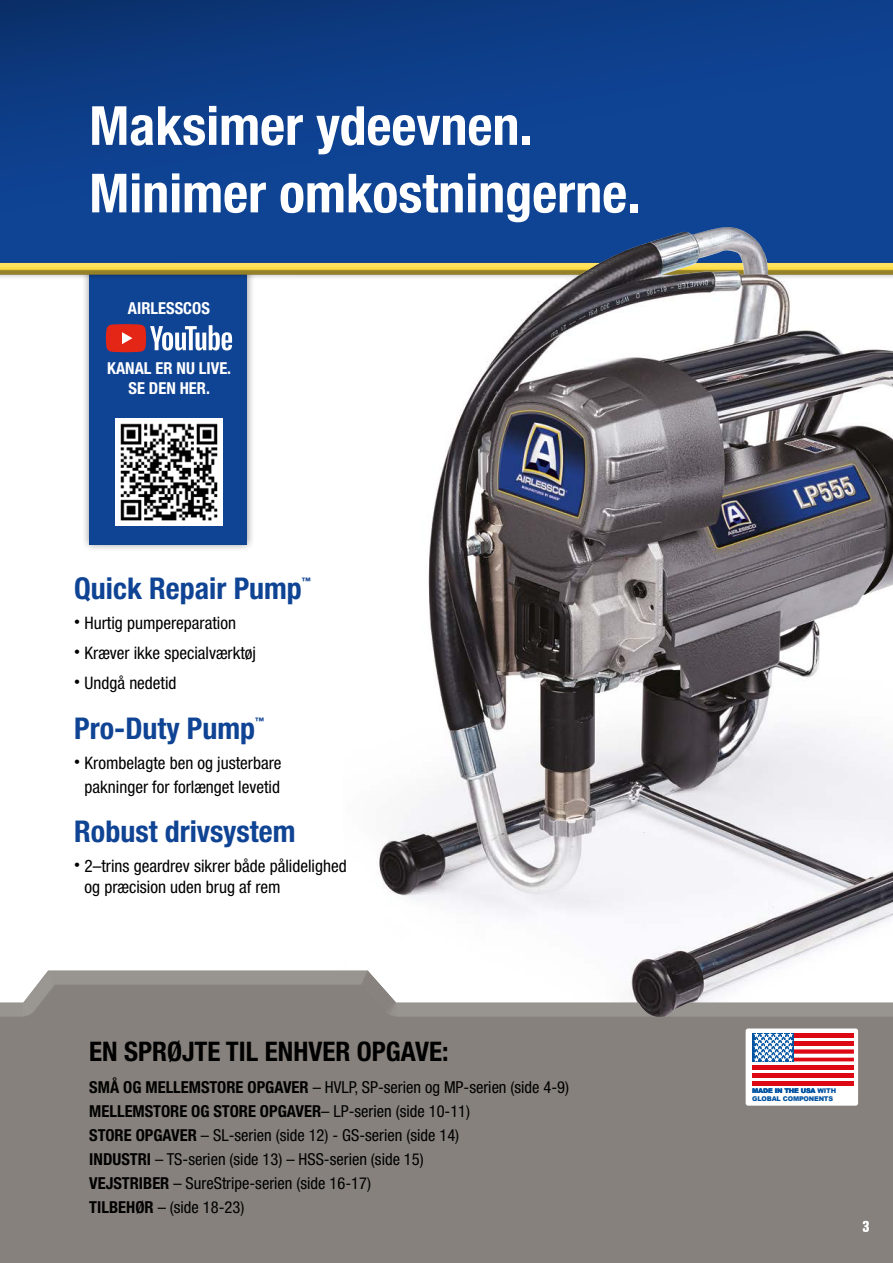
<style>
.page{position:relative;width:893px;height:1263px;background:#fff}
.page>*{position:absolute;margin:0;border:0;box-sizing:border-box;transform-origin:0 0}
.t1{font:700 condensed 54px/67.5px "Helvetica Neue LTW1 G";color:#fff}
.t2{font:700 condensed 30px "Helvetica Neue LTW1 G";color:#0f4394}
.t3{font:700 condensed 27px "Helvetica Neue LTW1 G";color:#000}
.t4{font:condensed 17.25px/24px "Helvetica Neue LTW1 G";color:#000;text-align:center}
.t5{font:condensed 16.5px/24px "Helvetica Neue LTW1 G";color:#000}
.t6{font:700 condensed 16.5px/19.8px "Helvetica Neue LTW1 G";color:#fff;text-align:center}
.t7{font:700 condensed 9px "Helvetica Neue LTW1 G";color:#0f4394}
.t8{font:900 6.6px/7.2px "Arial";letter-spacing:-.025em;color:#0053a1}
.s1{font-weight:700}
</style>
<div class="page">
<div style="left:81px;top:260px;width:174px;height:293px;background:#000;opacity:.45"></div>
<div style="left:89px;top:269px;width:158px;height:275px;background:#0f4394"></div>
<img style="left:115px;top:418px;width:107px;height:107px">
<svg style="left:0;top:0;width:893px;height:259px;fill:#0e4292"></svg>
<div style="left:0;top:259px;width:893px;height:52px;background:#000;opacity:.22"></div>
<div style="left:0;top:260px;width:893px;height:45px;background:#000;opacity:.75"></div>
<div style="left:0;top:967px;width:893px;height:296px;background:#fff;opacity:.33"></div>
<div style="left:0;top:1001px;width:893px;height:262px;background:#86817c"></div>
<div style="left:746px;top:1028px;width:112px;height:78px;background:#fff;border-radius:2px"></div>
<svg style="left:755px;top:1037px;width:97px;height:45px"></svg>
<hr style="left:794px;top:1033px;width:60px;height:4px;background:#dc0814">
<hr style="left:794px;top:1041px;width:60px;height:4px;background:#dc0814">
<div style="left:794px;top:1049px;width:60px;height:5px;background:#dc0814"></div>
<hr style="left:794px;top:1058px;width:60px;height:3px;background:#dc0814">
<hr style="left:753px;top:1066px;width:101px;height:4px;background:#dc0814">
<hr style="left:753px;top:1074px;width:101px;height:4px;background:#dc0814">
<hr style="left:753px;top:1082px;width:101px;height:4px;background:#dc0814">
<svg style="left:753px;top:1033px;width:41px;height:28px"></svg>
<svg style="left:755px;top:1033px;width:37px;height:28px"></svg>
<img style="left:379px;top:228px;width:514px;height:789px">
<svg style="left:863px;top:1221px;width:6px;height:11px"></svg>
<svg style="left:106px;top:324px;width:126px;height:28px"></svg>
<h1 class="t1" style="left:89px;top:92px;width:552px">Maksimer ydeevnen.<br>Minimer omkostningerne.</h1>
<p class="t6" style="left:128px;top:299px;width:83px">AIRLESSCOS</p>
<p class="t6" style="left:107px;top:358px;width:126px">KANAL ER NU LIVE.<br>SE DEN HER.</p>
<h2 class="t2" style="left:74px;top:571px;width:229px">Quick Repair Pump</h2>
<p class="t7" style="left:302px;top:576px;width:10px">™</p>
<p class="t4" style="left:74px;top:611px;width:163px"><sup>•</sup> Hurtig pumpereparation</p>
<p class="t4" style="left:74px;top:641px;width:183px"><sup>•</sup> Kræver ikke specialværktøj</p>
<p class="t4" style="left:74px;top:671px;width:104px"><sup>•</sup> Undgå nedetid</p>
<h2 class="t2" style="left:74px;top:710px;width:182px">Pro-Duty Pump</h2>
<p class="t7" style="left:255px;top:715px;width:10px">™</p>
<p class="t4" style="left:74px;top:751px;width:209px"><sup>•</sup> Krombelagte ben og justerbare pakninger for forlænget levetid</p>
<h2 class="t2" style="left:74px;top:814px;width:223px">Robust drivsystem</h2>
<p class="t4" style="left:85px;top:856px;width:264px;line-height:21px;text-align:left;text-indent:-10px"><sup>•</sup> 2–trins geardrev sikrer både pålidelighed og præcision uden brug af rem</p>
<h3 class="t3" style="left:89px;top:1035px;width:361px">EN SPRØJTE TIL ENHVER OPGAVE:</h3>
<p class="t5" style="left:89px;top:1075px;width:481px"><span class="s1">SMÅ OG MELLEMSTORE OPGAVER</span> – HVLP, SP-serien og MP-serien (side 4-9)<br><span class="s1">MELLEMSTORE OG STORE OPGAVER</span>– LP-serien (side 10-11)<br><span class="s1">STORE OPGAVER</span> – SL-serien (side 12) - GS-serien (side 14)<br><span class="s1">INDUSTRI</span> – TS-serien (side 13) – HSS-serien (side 15)<br><span class="s1">VEJSTRIBER</span> – SureStripe-serien (side 16-17)<br><span class="s1">TILBEHØR</span> – (side 18-23)</p>
<p class="t8" style="left:752px;top:1087px;width:85px">MADE IN THE USA WITH<br>GLOBAL COMPONENTS</p>
</div>
